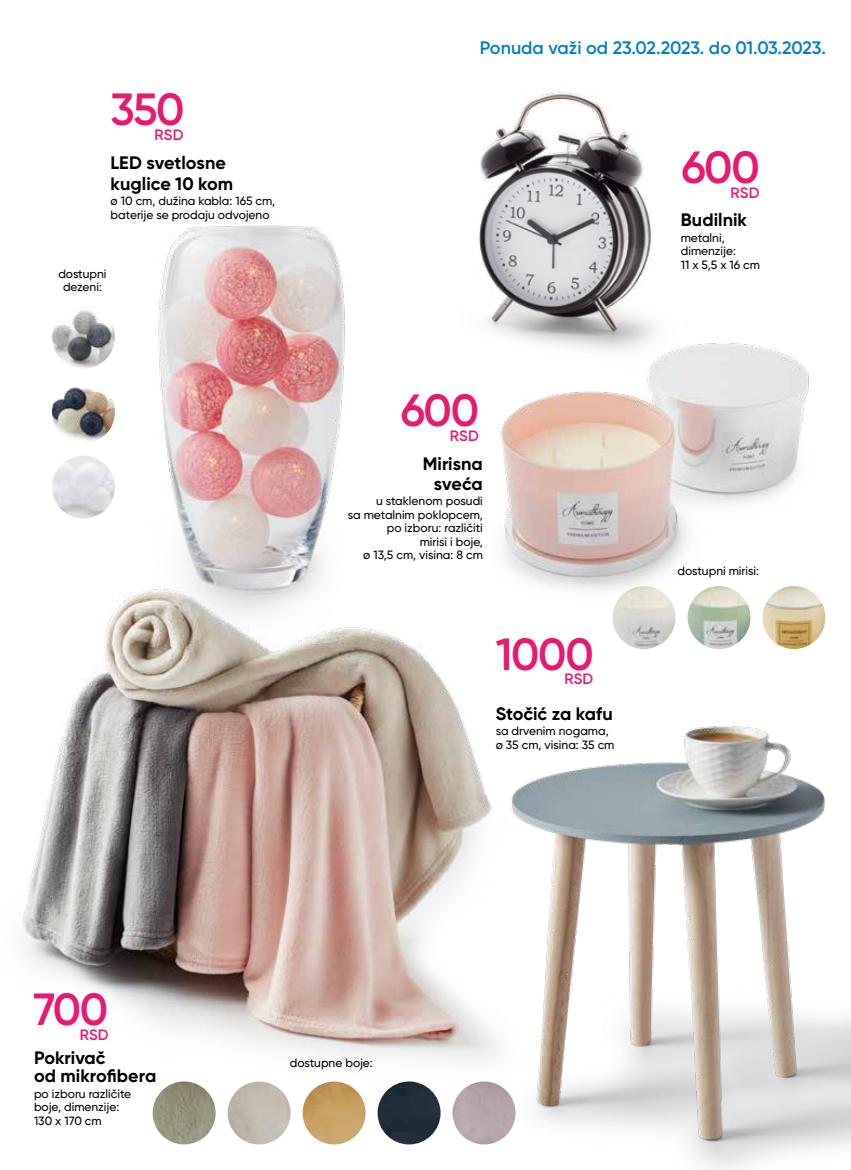
<style>
.page{position:relative;width:851px;height:1170px;background:#fff}
.page>*{position:absolute;margin:0;border:0;box-sizing:border-box;transform-origin:0 0}
.t1{font:600 45px "Gilroy";letter-spacing:-.03em;color:#e91871}
.t2{font:700 18px/20.1px "Gilroy";color:#000}
.t3{font:600 18px "Gilroy";letter-spacing:-.01em;color:#007ec6}
.t4{font:600 15px "Gilroy";letter-spacing:.005em;color:#e91871}
.t5{font:500 12px/13.5px "Gilroy";color:#000}
</style>
<div class="page">
<img style="left:64px;top:646px;width:424px;height:450px">
<img style="left:22px;top:722px;width:42px;height:251px">
<img style="left:482px;top:92px;width:169px;height:166px">
<img style="left:488px;top:726px;width:362px;height:443px">
<img style="left:482px;top:258px;width:344px;height:360px">
<img style="left:52px;top:155px;width:430px;height:491px">
<img style="left:612px;top:586px;width:63px;height:63px;border-radius:31px">
<img style="left:687px;top:586px;width:63px;height:63px;border-radius:31px">
<img style="left:762px;top:586px;width:63px;height:63px;border-radius:31px">
<img style="left:52px;top:306px;width:63px;height:62px;border-radius:31px">
<img style="left:52px;top:380px;width:63px;height:63px;border-radius:31px">
<img style="left:52px;top:455px;width:63px;height:63px;border-radius:31px">
<img style="left:153px;top:1081px;width:62px;height:63px;border-radius:31px">
<img style="left:227px;top:1081px;width:63px;height:63px;border-radius:31px">
<img style="left:302px;top:1081px;width:63px;height:63px;border-radius:31px">
<img style="left:377px;top:1081px;width:63px;height:63px;border-radius:31px">
<img style="left:452px;top:1081px;width:63px;height:63px;border-radius:31px">
<h1 class="t1" style="left:111px;top:81px;width:75px">350</h1>
<p class="t4" style="left:154px;top:125px;width:30px">RSD</p>
<h2 class="t2" style="left:111px;top:153px;width:124px">LED svetlosne kuglice 10 kom</h2>
<p class="t5" style="left:111px;top:194px;width:166px">ø 10 cm, dužina kabla: 165 cm, baterije se prodaju odvojeno</p>
<p class="t5" style="left:58px;top:266px;width:50px;text-align:center">dostupni dezeni:</p>
<h2 class="t3" style="left:480px;top:37px;width:347px">Ponuda važi od 23.02.2023. do 01.03.2023.</h2>
<h1 class="t1" style="left:681px;top:139px;width:80px">600</h1>
<p class="t4" style="left:730px;top:183px;width:30px">RSD</p>
<h1 class="t1" style="left:400px;top:382px;width:80px">600</h1>
<p class="t4" style="left:450px;top:426px;width:30px">RSD</p>
<h2 class="t2" style="left:422px;top:453px;width:62px;text-align:right">Mirisna sveća</h2>
<p class="t5" style="left:348px;top:494px;width:136px;text-align:right">u staklenom posudi<br>sa metalnim poklopcem, po izboru: različiti<br>mirisi i boje,<br>ø 13,5 cm, visina: 8 cm</p>
<h1 class="t1" style="left:495px;top:626px;width:100px">1000</h1>
<p class="t4" style="left:564px;top:669px;width:30px">RSD</p>
<h2 class="t2" style="left:495px;top:703px;width:119px">Stočić za kafu</h2>
<p class="t5" style="left:495px;top:724px;width:120px">sa drvenim nogama, ø 35 cm, visina: 35 cm</p>
<h2 class="t2" style="left:680px;top:210px;width:68px">Budilnik</h2>
<p class="t5" style="left:680px;top:231px;width:81px">metalni, dimenzije:<br>11 x 5,5 x 16 cm</p>
<p class="t5" style="left:677px;top:564px;width:83px">dostupni mirisi:</p>
<h1 class="t1" style="left:33px;top:981px;width:76px">700</h1>
<p class="t4" style="left:80px;top:1025px;width:30px">RSD</p>
<h2 class="t2" style="left:34px;top:1048px;width:124px;line-height:18px">Pokrivač<br>od mikrofibera</h2>
<p class="t5" style="left:34px;top:1086px;width:99px">po izboru različite boje, dimenzije:<br>130 x 170 cm</p>
<p class="t5" style="left:290px;top:1056px;width:85px">dostupne boje:</p>
</div>
